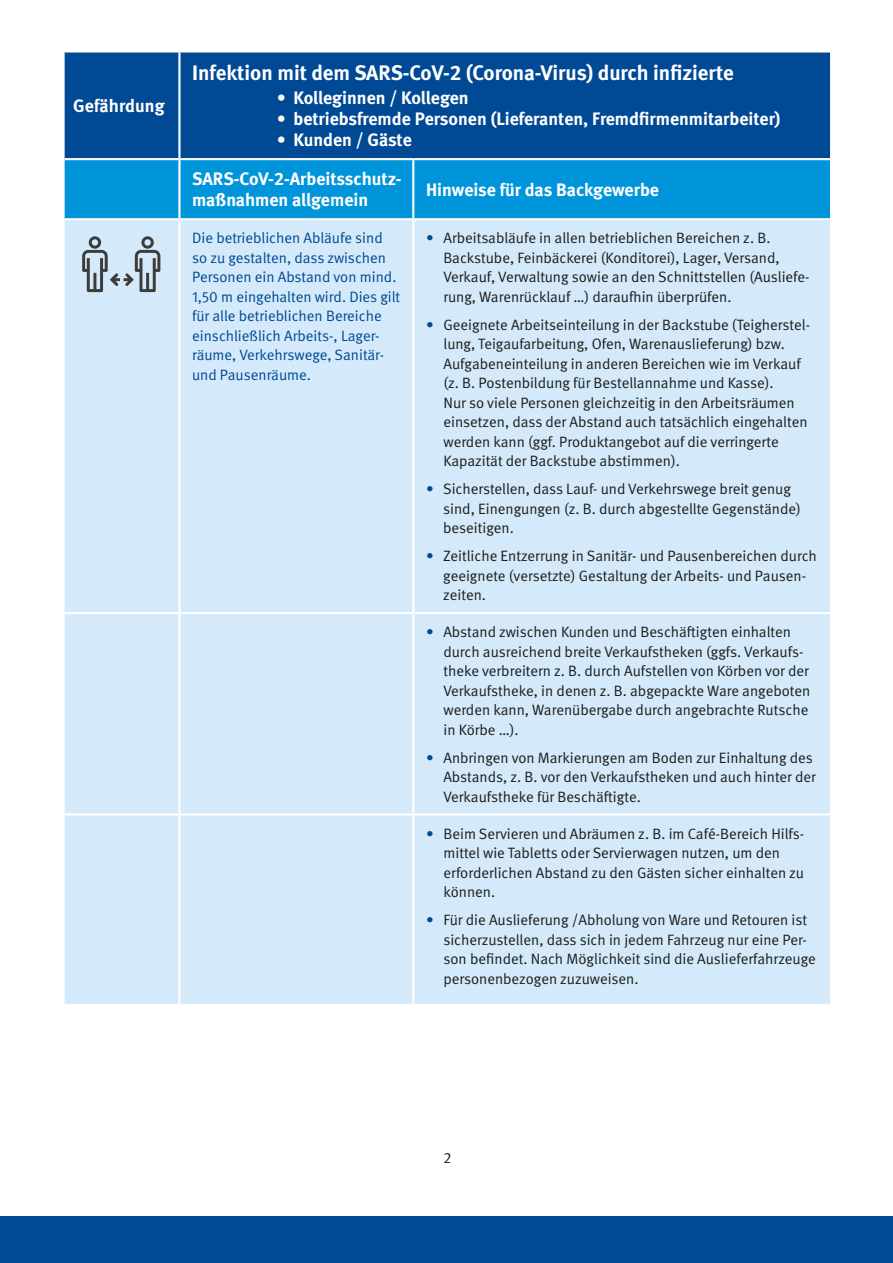
<style>
.page{position:relative;width:893px;height:1263px;background:#fff}
.page>*{position:absolute;margin:0;border:0;box-sizing:border-box;transform-origin:0 0}
.Tabelle_fett_weiß{font:700 21px "DGUV Meta";color:#fff}
.Tabelle_fett_weiß-2{font:700 18px "DGUV Meta";color:#fff}
.Tabelle_regular{font:700 18px/21px "DGUV Meta";color:#fff}
.Tabelle_regular-2{font:15px/19.5px "DGUV Meta";color:#1d1d1b}
.Tabelle_regular-3{font:15px/19.5px "DGUV Meta";color:#004994}
.s1{color:#004994}
</style>
<div class="page">
<div style="left:0;top:1216px;width:893px;height:47px;background:#004994"></div>
<div style="left:65px;top:53px;width:765px;height:105px;background:#004994"></div>
<div style="left:65px;top:160px;width:765px;height:58px;background:#0095db"></div>
<div style="left:65px;top:220px;width:765px;height:784px;background:#d4eafa"></div>
<hr style="left:178px;top:53px;width:2px;height:105px;background:#fff">
<hr style="left:178px;top:160px;width:2px;height:58px;background:#fff">
<hr style="left:412px;top:160px;width:2px;height:58px;background:#fff">
<hr style="left:178px;top:220px;width:2px;height:392px;background:#fff">
<hr style="left:412px;top:220px;width:2px;height:392px;background:#fff">
<hr style="left:65px;top:612px;width:114px;height:2px;background:#fff">
<hr style="left:179px;top:612px;width:234px;height:2px;background:#fff">
<hr style="left:178px;top:614px;width:2px;height:199px;background:#fff">
<hr style="left:413px;top:612px;width:417px;height:2px;background:#fff">
<hr style="left:412px;top:614px;width:2px;height:199px;background:#fff">
<hr style="left:65px;top:813px;width:114px;height:2px;background:#fff">
<hr style="left:179px;top:813px;width:234px;height:2px;background:#fff">
<hr style="left:178px;top:815px;width:2px;height:189px;background:#fff">
<hr style="left:413px;top:813px;width:417px;height:2px;background:#fff">
<hr style="left:412px;top:815px;width:2px;height:189px;background:#fff">
<svg style="left:82px;top:236px;width:78px;height:56px;background:#a9b9c4"></svg>
<p class="Tabelle_fett_weiß-2" style="left:73px;top:95px;width:93px">Gefährdung</p>
<p class="Tabelle_fett_weiß" style="left:192px;top:61px;width:543px">Infektion mit dem SARS-CoV-2 (Corona-Virus) durch infizierte</p>
<p class="Tabelle_fett_weiß-2" style="left:277px;top:87px;width:193px">• Kolleginnen / Kollegen</p>
<p class="Tabelle_fett_weiß-2" style="left:277px;top:108px;width:505px">• betriebsfremde Personen (Lieferanten, Fremdfirmenmitarbeiter)</p>
<p class="Tabelle_fett_weiß-2" style="left:277px;top:129px;width:136px">• Kunden / Gäste</p>
<p class="Tabelle_regular" style="left:192px;top:169px;width:211px">SARS-CoV-2-Arbeitsschutz&shy;maßnahmen allgemein</p>
<p class="Tabelle_regular" style="left:426px;top:180px;width:234px">Hinweise für das Backgewerbe</p>
<p class="Tabelle_regular-3" style="left:192px;top:229px;width:210px">Die betrieblichen Abläufe sind so zu gestalten, dass zwischen<br>Personen ein Abstand von mind.<br>1,50 m eingehalten wird. Dies gilt für alle betrieblichen Bereiche einschließlich Arbeits-, Lager&shy;räume, Verkehrswege, Sanitär&shy;und Pausenräume.</p>
<p class="Tabelle_regular-2" style="left:443px;top:229px;width:368px;text-indent:-17px"><span class="s1">•</span> Arbeitsabläufe in allen betrieblichen Bereichen z. B.<br>Backstube, Feinbäckerei (Konditorei), Lager, Versand, Verkauf, Verwaltung sowie an den Schnittstellen (Ausliefe&shy;rung, Warenrücklauf …) daraufhin überprüfen.</p>
<p class="Tabelle_regular-2" style="left:443px;top:315px;width:368px;text-indent:-17px"><span class="s1">•</span> Geeignete Arbeitseinteilung in der Backstube (Teigherstel&shy;lung, Teigaufarbeitung, Ofen, Warenauslieferung) bzw.<br>Aufgabeneinteilung in anderen Bereichen wie im Verkauf (z. B. Postenbildung für Bestellannahme und Kasse).<br>Nur so viele Personen gleichzeitig in den Arbeitsräumen einsetzen, dass der Abstand auch tatsächlich eingehalten werden kann (ggf. Produktangebot auf die verringerte Kapazität der Backstube abstimmen).</p>
<p class="Tabelle_regular-2" style="left:443px;top:480px;width:359px;text-indent:-17px"><span class="s1">•</span> Sicherstellen, dass Lauf- und Verkehrswege breit genug sind, Einengungen (z. B. durch abgestellte Gegenstände) beseitigen.</p>
<p class="Tabelle_regular-2" style="left:443px;top:547px;width:375px;text-indent:-17px"><span class="s1">•</span> Zeitliche Entzerrung in Sanitär- und Pausenbereichen durch geeignete (versetzte) Gestaltung der Arbeits- und Pausen&shy;zeiten.</p>
<p class="Tabelle_regular-2" style="left:443px;top:623px;width:368px;text-indent:-17px"><span class="s1">•</span> Abstand zwischen Kunden und Beschäftigten einhalten durch ausreichend breite Verkaufstheken (ggfs. Verkaufs&shy;theke verbreitern z. B. durch Aufstellen von Körben vor der Verkaufstheke, in denen z. B. abgepackte Ware angeboten werden kann, Warenübergabe durch angebrachte Rutsche in Körbe …).</p>
<p class="Tabelle_regular-2" style="left:443px;top:748px;width:374px;text-indent:-17px"><span class="s1">•</span> Anbringen von Markierungen am Boden zur Einhaltung des<br>Abstands, z. B. vor den Verkaufstheken und auch hinter der<br>Verkaufstheke für Beschäftigte.</p>
<p class="Tabelle_regular-2" style="left:443px;top:824px;width:362px;text-indent:-17px"><span class="s1">•</span> Beim Servieren und Abräumen z. B. im Café-Bereich Hilfs&shy;mittel wie Tabletts oder Servierwagen nutzen, um den erforderlichen Abstand zu den Gästen sicher einhalten zu können.</p>
<p class="Tabelle_regular-2" style="left:443px;top:910px;width:374px;text-indent:-17px"><span class="s1">•</span> Für die Auslieferung /Abholung von Ware und Retouren ist sicherzustellen, dass sich in jedem Fahrzeug nur eine Per&shy;son befindet. Nach Möglichkeit sind die Auslieferfahrzeuge personenbezogen zuzuweisen.</p>
<p class="Tabelle_regular-2" style="left:443px;top:1149px;width:9px">2</p>
</div>
